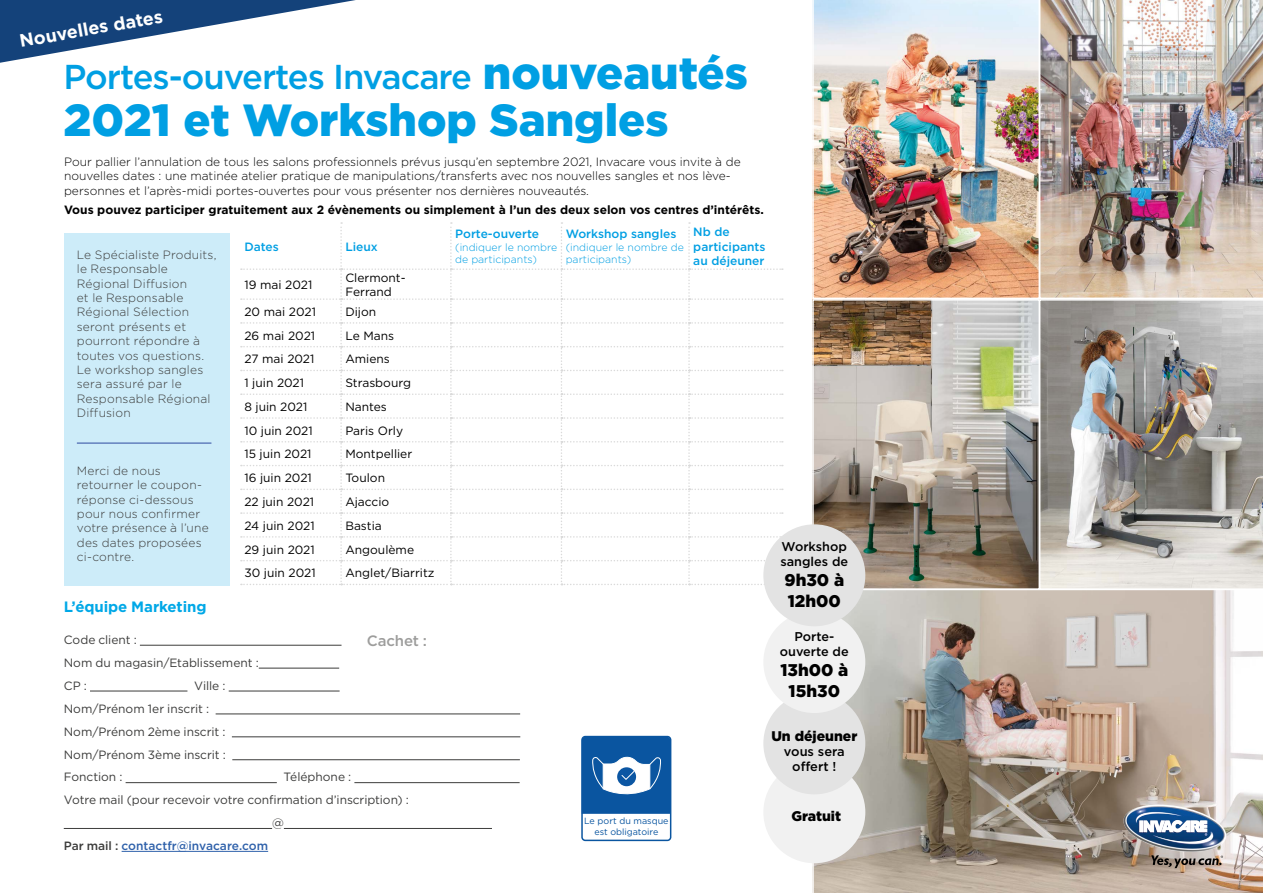
<style>
.page{position:relative;width:1263px;height:893px;background:#fff}
.page>*{position:absolute;margin:0;border:0;box-sizing:border-box;transform-origin:0 0}
.t1{font:900 45px "Gotham";color:#009fe3}
.t2{font:500 34.5px "Gotham";letter-spacing:-.03em;color:#009fe3}
.t3{font:700 18px "Gotham";color:#fff}
.t4{font:900 16.95px/20.2px "Gotham";color:#000;text-align:center}
.t5{font:700 15px "Gotham";letter-spacing:-.01em;color:#00a8e7}
.t6{font:500 15px "Gotham";letter-spacing:-.01em;color:#9d9d9c}
.t7{font:900 13.95px "Gotham";color:#000}
.t8{font:500 12.9px/15px "Gotham";color:#000;text-align:center}
.t9{font:500 12.75px/15.3px "Gotham";color:#000;text-align:center}
.t10{font:300 12px/14.4px "Gotham";letter-spacing:.015em;color:#3c3c3b}
.t11{font:300 12px/14.4px "Gotham";color:#000}
.t12{font:12px/14.4px "Gotham";color:#000}
.t13{font:12px/23px "Gotham";letter-spacing:-.005em;color:#3c3c3b}
.t14{font:700 12px "Gotham";color:#000}
.t15{font:500 12px/14.4px "Gotham";color:#009fe3}
.t16{font:500 12px "Gotham";color:#2f61aa}
.t17{font:300 10.5px/12.6px "Gotham";color:#009fe3}
.t18{font:9px/10.5px "Gotham";color:#0a55a0;text-align:center}
.s1{font-weight:900;font-size:45px}
.s2{color:#3c3c3b}
</style>
<div class="page">
<img style="left:815px;top:302px;width:222px;height:285px">
<div style="left:812px;top:299px;width:228px;height:291px;border:2px solid #fff"></div>
<svg style="left:1039px;top:299px;width:224px;height:290px;background:#aeaba7"></svg>
<img style="left:812px;top:0;width:227px;height:299px">
<img style="left:1040px;top:0;width:223px;height:298px">
<img style="left:812px;top:589px;width:451px;height:304px">
<img style="left:1123px;top:805px;width:105px;height:50px">
<svg style="left:1136px;top:810px;width:76px;height:36px"></svg>
<svg style="left:1151px;top:855px;width:72px;height:13px"></svg>
<div style="left:64px;top:234px;width:166px;height:352px;background:#cdecf9"></div>
<hr style="left:140px;top:645px;width:201px;height:1px;background:#3c3c3b">
<hr style="left:259px;top:668px;width:80px;height:1px;background:#3c3c3b">
<hr style="left:90px;top:691px;width:97px;height:1px;background:#3c3c3b">
<hr style="left:229px;top:691px;width:111px;height:1px;background:#3c3c3b">
<hr style="left:216px;top:714px;width:304px;height:1px;background:#3c3c3b">
<hr style="left:232px;top:736px;width:288px;height:1px;background:#3c3c3b">
<hr style="left:232px;top:759px;width:288px;height:1px;background:#3c3c3b">
<hr style="left:126px;top:782px;width:151px;height:1px;background:#3c3c3b">
<hr style="left:354px;top:782px;width:166px;height:1px;background:#3c3c3b">
<hr style="left:64px;top:828px;width:208px;height:1px;background:#3c3c3b">
<hr style="left:284px;top:828px;width:208px;height:1px;background:#3c3c3b">
<hr style="left:122px;top:851px;width:146px;height:1px;background:#2f61aa">
<svg style="left:581px;top:735px;width:91px;height:107px"></svg>
<svg style="left:241px;top:222px;width:542px;height:363px"></svg>
<svg style="left:0;top:0;width:356px;height:63px"></svg>
<hr style="left:77px;top:442px;width:134px;height:2px;background:#6380bd">
<div style="left:763px;top:761px;width:102px;height:102px;background:#f1f1f1;border-radius:50%"></div>
<div style="left:763px;top:692px;width:102px;height:102px;background:#e3e3e3;border-radius:50%"></div>
<div style="left:763px;top:611px;width:102px;height:102px;background:#f1f1f1;border-radius:50%"></div>
<div style="left:763px;top:524px;width:102px;height:102px;background:#e3e3e3;border-radius:50%"></div>
<h3 class="t3" style="left:18px;top:29px;width:147px;rotate:-10deg">Nouvelles dates</h3>
<h2 class="t2" style="left:63px;top:54px;width:686px">Portes-ouvertes Invacare <span class="s1">nouveautés</span></h2>
<h1 class="t1" style="left:63px;top:89px;width:607px">2021 et Workshop Sangles</h1>
<p class="t11" style="left:64px;top:154px;width:678px">Pour pallier l’annulation de tous les salons professionnels prévus jusqu’en septembre 2021, Invacare vous invite à de nouvelles dates : une matinée atelier pratique de manipulations/transferts avec nos nouvelles sangles et nos lève&shy;personnes et l’après-midi portes-ouvertes pour vous présenter nos dernières nouveautés.</p>
<p class="t14" style="left:64px;top:202px;width:701px">Vous pouvez participer gratuitement aux 2 évènements ou simplement à l’un des deux selon vos centres d’intérêts.</p>
<p class="t10" style="left:77px;top:247px;width:141px">Le Spécialiste Produits, le Responsable<br>Régional Diffusion<br>et le Responsable<br>Régional Sélection seront présents et pourront répondre à toutes vos questions.<br>Le workshop sangles sera assuré par le<br>Responsable Régional<br>Diffusion</p>
<p class="t10" style="left:77px;top:463px;width:133px">Merci de nous retourner le coupon&shy;réponse ci-dessous pour nous confirmer votre présence à l’une des dates proposées ci-contre.</p>
<p class="t15" style="left:244px;top:239px;width:36px">Dates</p>
<p class="t15" style="left:345px;top:239px;width:34px">Lieux</p>
<p class="t12" style="left:244px;top:277px;width:69px">19 mai 2021</p>
<p class="t12" style="left:345px;top:270px;width:62px">Clermont-<br>Ferrand</p>
<p class="t12" style="left:244px;top:304px;width:73px">20 mai 2021</p>
<p class="t12" style="left:345px;top:304px;width:32px">Dijon</p>
<p class="t12" style="left:244px;top:328px;width:72px">26 mai 2021</p>
<p class="t12" style="left:345px;top:328px;width:50px">Le Mans</p>
<p class="t12" style="left:244px;top:352px;width:72px">27 mai 2021</p>
<p class="t12" style="left:345px;top:352px;width:46px">Amiens</p>
<p class="t12" style="left:244px;top:375px;width:61px">1 juin 2021</p>
<p class="t12" style="left:345px;top:375px;width:67px">Strasbourg</p>
<p class="t12" style="left:244px;top:399px;width:64px">8 juin 2021</p>
<p class="t12" style="left:345px;top:399px;width:43px">Nantes</p>
<p class="t12" style="left:244px;top:423px;width:70px">10 juin 2021</p>
<p class="t12" style="left:345px;top:423px;width:59px">Paris Orly</p>
<p class="t12" style="left:244px;top:447px;width:69px">15 juin 2021</p>
<p class="t12" style="left:345px;top:447px;width:68px">Montpellier</p>
<p class="t12" style="left:244px;top:471px;width:69px">16 juin 2021</p>
<p class="t12" style="left:345px;top:471px;width:41px">Toulon</p>
<p class="t12" style="left:244px;top:494px;width:71px">22 juin 2021</p>
<p class="t12" style="left:345px;top:494px;width:46px">Ajaccio</p>
<p class="t12" style="left:244px;top:518px;width:72px">24 juin 2021</p>
<p class="t12" style="left:345px;top:518px;width:38px">Bastia</p>
<p class="t12" style="left:244px;top:542px;width:72px">29 juin 2021</p>
<p class="t12" style="left:345px;top:542px;width:70px">Angoulème</p>
<p class="t12" style="left:244px;top:566px;width:73px">30 juin 2021</p>
<p class="t12" style="left:345px;top:566px;width:91px">Anglet/Biarritz</p>
<p class="t5" style="left:64px;top:596px;width:144px">L’équipe Marketing</p>
<p class="t13" style="left:64px;top:628px;width:196px">Code client :<br>Nom du magasin/Etablissement :<br>CP :</p>
<p class="t6" style="left:367px;top:631px;width:62px">Cachet :</p>
<p class="t13" style="left:64px;top:674px;width:164px;text-indent:130px">Ville :<br>Nom/Prénom 1er inscrit :<br>Nom/Prénom 2ème inscrit :<br>Nom/Prénom 3ème inscrit :<br>Fonction :</p>
<p class="t13" style="left:284px;top:765px;width:69px">Téléphone :</p>
<p class="t13" style="left:64px;top:788px;width:346px">Votre mail (pour recevoir votre confirmation d’inscription) :</p>
<p class="t13" style="left:272px;top:811px;width:13px">@</p>
<p class="t16" style="left:64px;top:838px;width:206px"><span class="s2">Par mail :</span> contactfr@invacare.com</p>
<p class="t15" style="left:455px;top:226px;width:85px">Porte-ouverte</p>
<p class="t17" style="left:455px;top:240px;width:103px">(indiquer le nombre de participants)</p>
<p class="t15" style="left:566px;top:226px;width:112px">Workshop sangles</p>
<p class="t17" style="left:566px;top:240px;width:120px">(indiquer le nombre de participants)</p>
<p class="t15" style="left:693px;top:225px;width:74px">Nb de participants au déjeuner</p>
<p class="t18" style="left:584px;top:816px;width:86px">Le port du masque est obligatoire</p>
<p class="t9" style="left:780px;top:538px;width:69px;text-align:left">Workshop sangles de</p>
<h3 class="t4" style="left:784px;top:570px;width:61px;text-align:left">9h30 à<br>12h00</h3>
<p class="t9" style="left:780px;top:628px;width:70px">Porte&shy;ouverte de</p>
<h3 class="t4" style="left:780px;top:660px;width:69px">13h00 à<br>15h30</h3>
<p class="t7" style="left:771px;top:727px;width:87px">Un déjeuner</p>
<p class="t8" style="left:784px;top:744px;width:62px">vous sera offert !</p>
<p class="t7" style="left:791px;top:806px;width:51px">Gratuit</p>
</div>
